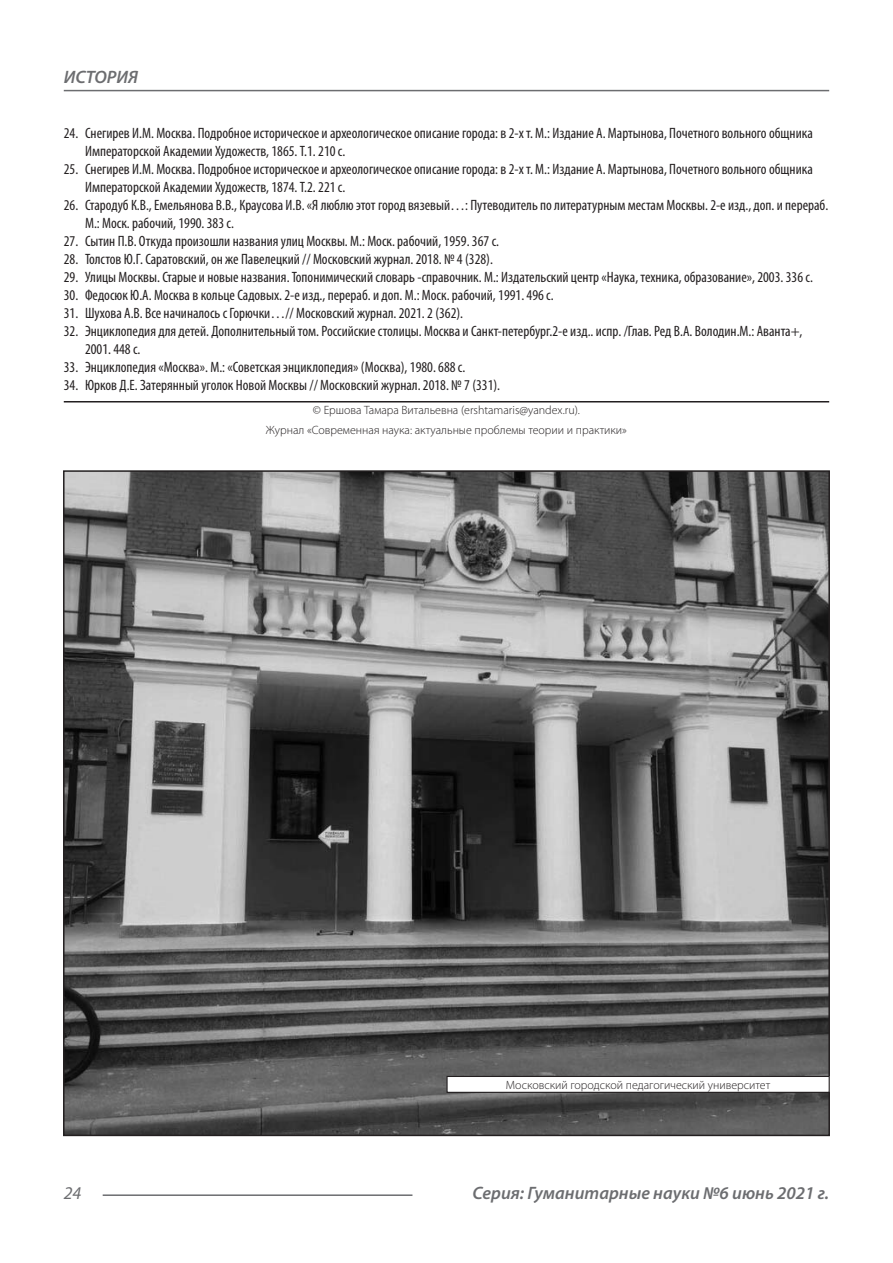
<style>
.page{position:relative;width:893px;height:1263px;background:#fff}
.page>*{position:absolute;margin:0;border:0;box-sizing:border-box;transform-origin:0 0}
.t1{font:italic 600 18px "Myriad Pro";color:#6c6d70}
.t2{font:italic 18px "Myriad Pro";color:#6c6d70}
.t3{font:condensed 15px/18px "Myriad Pro";color:#231f20}
.Автор_копирайт{font:300 12px "Myriad Pro";color:#231f20}
</style>
<div class="page">
<hr style="left:103px;top:1194px;width:309px;height:2px;background:#6c6d70">
<hr style="left:64px;top:90px;width:765px;height:1px;background:#6c6d70">
<hr style="left:64px;top:401px;width:765px;height:1px;background:#231f20">
<img style="left:66px;top:473px;width:761px;height:660px">
<div style="left:447px;top:1076px;width:382px;height:16px;background:#fff"></div>
<div style="left:446px;top:1076px;width:384px;height:17px;border:1px solid #231f20"></div>
<p class="t1" style="left:64px;top:66px;width:76px">ИСТОРИЯ</p>
<p class="t3" style="left:85px;top:124px;width:729px;text-indent:-21px">24. Снегирев И.М. Москва. Подробное историческое и археологическое описание города: в 2-х т. М.: Издание А. Мартынова, Почетного вольного общника<br>Императорской Академии Художеств, 1865. Т.1. 210 с.</p>
<p class="t3" style="left:85px;top:160px;width:729px;text-indent:-21px">25. Снегирев И.М. Москва. Подробное историческое и археологическое описание города: в 2-х т. М.: Издание А. Мартынова, Почетного вольного общника<br>Императорской Академии Художеств, 1874. Т.2. 221 с.</p>
<p class="t3" style="left:85px;top:196px;width:745px;text-indent:-21px">26. Стародуб К.В., Емельянова В.В., Краусова И.В. «Я люблю этот город вязевый…: Путеводитель по литературным местам Москвы. 2-е изд., доп. и перераб.<br>М.: Моск. рабочий, 1990. 383 с.</p>
<p class="t3" style="left:64px;top:232px;width:437px">27. Сытин П.В. Откуда произошли названия улиц Москвы. М.: Моск. рабочий, 1959. 367 с.</p>
<p class="t3" style="left:64px;top:250px;width:431px">28. Толстов Ю.Г. Саратовский, он же Павелецкий // Московский журнал. 2018. № 4 (328).</p>
<p class="t3" style="left:64px;top:268px;width:751px">29. Улицы Москвы. Старые и новые названия. Топонимический словарь -справочник. М.: Издательский центр «Наука, техника, образование», 2003. 336 с.</p>
<p class="t3" style="left:64px;top:286px;width:491px">30. Федосюк Ю.А. Москва в кольце Садовых. 2-е изд., перераб. и доп. М.: Моск. рабочий, 1991. 496 с.</p>
<p class="t3" style="left:64px;top:304px;width:401px">31. Шухова А.В. Все начиналось с Горючки…// Московский журнал. 2021. 2 (362).</p>
<p class="t3" style="left:85px;top:322px;width:719px;text-indent:-21px">32. Энциклопедия для детей. Дополнительный том. Российские столицы. Москва и Санкт-петербург.2-е изд.. испр. /Глав. Ред В.А. Володин.М.: Аванта+,<br>2001. 448 с.</p>
<p class="t3" style="left:64px;top:358px;width:403px">33. Энциклопедия «Москва». М.: «Советская энциклопедия» (Москва), 1980. 688 с.</p>
<p class="t3" style="left:64px;top:376px;width:438px">34. Юрков Д.Е. Затерянный уголок Новой Москвы // Московский журнал. 2018. № 7 (331).</p>
<p class="Автор_копирайт" style="left:313px;top:403px;width:269px">© Ершова Тамара Витальевна (ershtamaris@yandex.ru).</p>
<p class="Автор_копирайт" style="left:266px;top:422px;width:363px">Журнал «Современная наука: актуальные проблемы теории и практики»</p>
<p class="Автор_копирайт" style="left:506px;top:1078px;width:266px">Московский городской педагогический университет</p>
<p class="t2" style="left:64px;top:1182px;width:19px">24</p>
<p class="t1" style="left:472px;top:1182px;width:358px">Серия: Гуманитарные науки №6 июнь 2021 г.</p>
</div>
